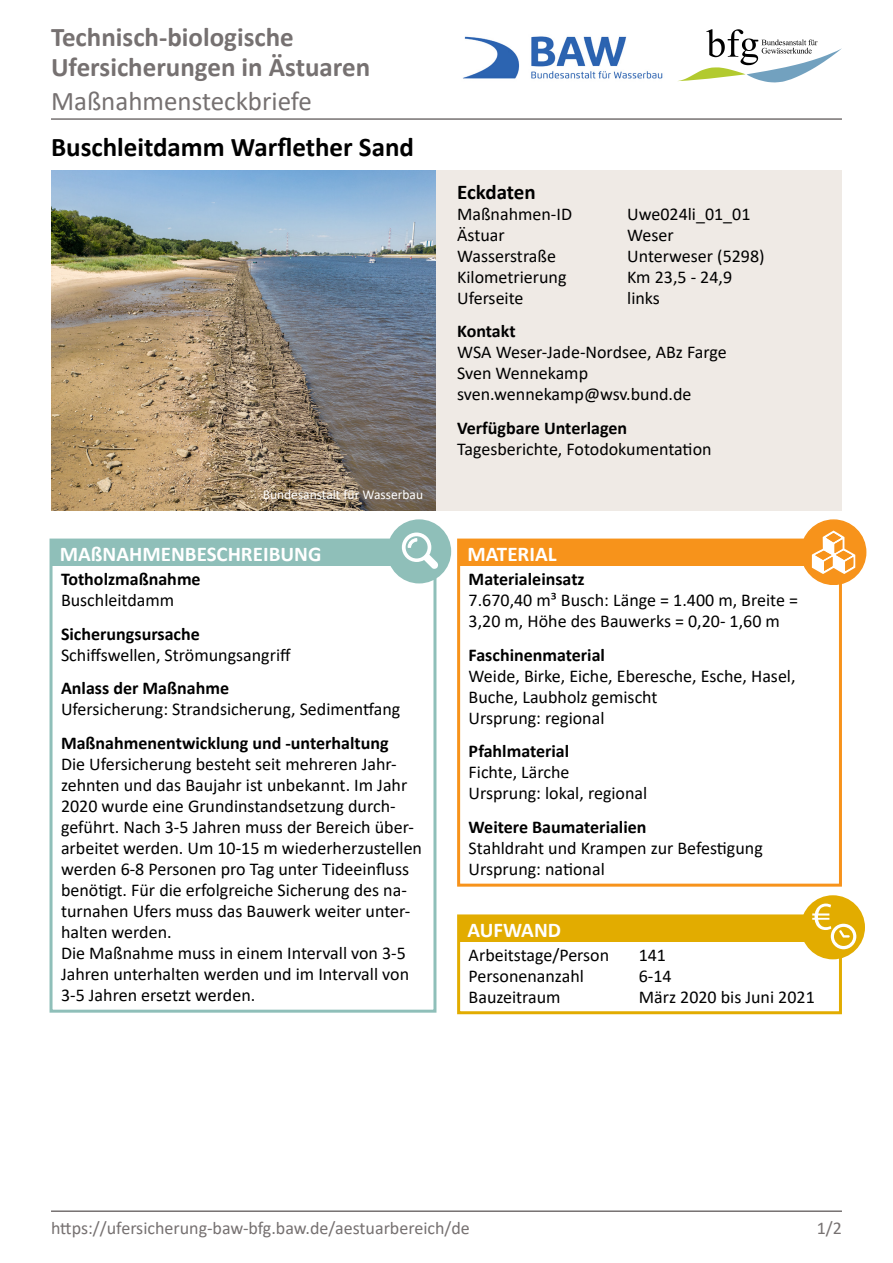
<style>
.page{position:relative;width:893px;height:1263px;background:#fff}
.page>*{position:absolute;margin:0;border:0;box-sizing:border-box;transform-origin:0 0}
.t1{font:700 27px/30px "Calibri";color:#767171}
.t2{font:700 27px "Calibri";color:#000}
.t3{font:27px "Calibri";color:#767171}
.t4{font:700 21px "Calibri";color:#fff}
.t5{font:700 21px "Calibri";letter-spacing:-.01em;color:#000}
.t6{font:18px/21px "Calibri";color:#000}
.t7{font:700 18px "Calibri";color:#000}
.t8{font:18px "Calibri";color:#767171}
.t9{font:13.5px "Calibri";color:#fff}
</style>
<div class="page">
<img style="left:463px;top:36px;width:200px;height:43px">
<svg style="left:678px;top:29px;width:164px;height:53px"></svg>
<hr style="left:51px;top:118px;width:791px;height:2px;background:#767171">
<hr style="left:51px;top:1210px;width:791px;height:2px;background:#767171">
<div style="left:51px;top:170px;width:791px;height:340px;background:#efeae5"></div>
<img style="left:51px;top:170px;width:385px;height:340px">
<div style="left:50px;top:539px;width:386px;height:474px;border:3px solid #8fbfb9"></div>
<div style="left:51px;top:540px;width:384px;height:26px;background:#8fbfb9"></div>
<div style="left:387px;top:519px;width:64px;height:64px;background:#8fbfb9;border-radius:50%"></div>
<svg style="left:402px;top:532px;width:36px;height:37px"></svg>
<div style="left:457px;top:538px;width:385px;height:349px;border:3px solid #f7931b"></div>
<div style="left:457px;top:914px;width:385px;height:100px;border:3px solid #e2ac00"></div>
<div style="left:459px;top:916px;width:383px;height:25px;background:#e2ac00"></div>
<div style="left:801px;top:895px;width:64px;height:64px;background:#e2ac00;border-radius:50%"></div>
<svg style="left:812px;top:903px;width:44px;height:46px"></svg>
<div style="left:459px;top:540px;width:383px;height:26px;background:#f7931b"></div>
<div style="left:801px;top:520px;width:65px;height:64px;background:#f7931b;border-radius:50%"></div>
<div style="left:801px;top:519px;width:65px;height:66px;border:1px solid #f7931b;border-radius:50%"></div>
<svg style="left:812px;top:530px;width:43px;height:44px"></svg>
<h1 class="t1" style="left:51px;top:22px;width:321px">Technisch-biologische<br>Ufersicherungen in Ästuaren</h1>
<h1 class="t3" style="left:51px;top:83px;width:262px">Maßnahmensteckbriefe</h1>
<h1 class="t2" style="left:51px;top:128px;width:364px">Buschleitdamm Warflether Sand</h1>
<p class="t9" style="left:263px;top:485px;width:162px">Bundesanstalt für Wasserbau</p>
<p class="t4" style="left:60px;top:539px;width:263px">MAßNAHMENBESCHREIBUNG</p>
<p class="t7" style="left:61px;top:566px;width:141px">Totholzmaßnahme</p>
<p class="t6" style="left:61px;top:589px;width:115px">Buschleitdamm</p>
<p class="t7" style="left:61px;top:621px;width:140px">Sicherungsursache</p>
<p class="t6" style="left:61px;top:644px;width:231px">Schiffswellen, Strömungsangriff</p>
<p class="t7" style="left:61px;top:676px;width:170px">Anlass der Maßnahme</p>
<p class="t6" style="left:61px;top:698px;width:341px">Ufersicherung: Strandsicherung, Sedimentfang</p>
<p class="t7" style="left:61px;top:730px;width:329px">Maßnahmenentwicklung und -unterhaltung</p>
<p class="t6" style="left:61px;top:753px;width:363px">Die Ufersicherung besteht seit mehreren Jahr&shy;zehnten und das Baujahr ist unbekannt. Im Jahr 2020 wurde eine Grundinstandsetzung durch&shy;geführt. Nach 3-5 Jahren muss der Bereich über&shy;arbeitet werden. Um 10-15 m wiederherzustellen werden 6-8 Personen pro Tag unter Tideeinfluss benötigt. Für die erfolgreiche Sicherung des na&shy;turnahen Ufers muss das Bauwerk weiter unter&shy;halten werden.<br>Die Maßnahme muss in einem Intervall von 3-5<br>Jahren unterhalten werden und im Intervall von 3-5 Jahren ersetzt werden.</p>
<p class="t5" style="left:457px;top:177px;width:80px">Eckdaten</p>
<p class="t6" style="left:457px;top:203px;width:116px">Maßnahmen-ID</p>
<p class="t6" style="left:627px;top:203px;width:125px">Uwe024li_01_01</p>
<p class="t6" style="left:457px;top:224px;width:49px">Ästuar</p>
<p class="t6" style="left:627px;top:224px;width:48px">Weser</p>
<p class="t6" style="left:457px;top:245px;width:100px">Wasserstraße</p>
<p class="t6" style="left:627px;top:245px;width:139px">Unterweser (5298)</p>
<p class="t6" style="left:457px;top:266px;width:111px">Kilometrierung</p>
<p class="t6" style="left:627px;top:266px;width:106px">Km 23,5 - 24,9</p>
<p class="t6" style="left:457px;top:287px;width:68px">Uferseite</p>
<p class="t6" style="left:627px;top:287px;width:34px">links</p>
<p class="t7" style="left:457px;top:319px;width:60px">Kontakt</p>
<p class="t6" style="left:457px;top:341px;width:271px">WSA Weser-Jade-Nordsee, ABz Farge<br>Sven Wennekamp sven.wennekamp@wsv.bund.de</p>
<p class="t7" style="left:457px;top:415px;width:172px">Verfügbare Unterlagen</p>
<p class="t6" style="left:457px;top:438px;width:256px">Tagesberichte, Fotodokumentation</p>
<p class="t4" style="left:467px;top:539px;width:91px">MATERIAL</p>
<p class="t7" style="left:469px;top:566px;width:118px">Materialeinsatz</p>
<p class="t6" style="left:469px;top:589px;width:331px">7.670,40 m³ Busch: Länge = 1.400 m, Breite =<br>3,20 m, Höhe des Bauwerks = 0,20- 1,60 m</p>
<p class="t7" style="left:469px;top:642px;width:138px">Faschinenmaterial</p>
<p class="t6" style="left:469px;top:665px;width:328px">Weide, Birke, Eiche, Eberesche, Esche, Hasel,<br>Buche, Laubholz gemischt<br>Ursprung: regional</p>
<p class="t7" style="left:469px;top:739px;width:102px">Pfahlmaterial</p>
<p class="t6" style="left:469px;top:761px;width:180px">Fichte, Lärche<br>Ursprung: lokal, regional</p>
<p class="t7" style="left:469px;top:814px;width:179px">Weitere Baumaterialien</p>
<p class="t6" style="left:469px;top:837px;width:296px">Stahldraht und Krampen zur Befestigung<br>Ursprung: national</p>
<p class="t4" style="left:467px;top:915px;width:95px">AUFWAND</p>
<p class="t6" style="left:469px;top:944px;width:142px">Arbeitstage/Person</p>
<p class="t6" style="left:639px;top:944px;width:29px">141</p>
<p class="t6" style="left:469px;top:965px;width:117px">Personenanzahl</p>
<p class="t6" style="left:639px;top:965px;width:34px">6-14</p>
<p class="t6" style="left:469px;top:986px;width:94px">Bauzeitraum</p>
<p class="t6" style="left:639px;top:986px;width:178px">März 2020 bis Juni 2021</p>
<p class="t8" style="left:51px;top:1215px;width:420px">https://ufersicherung-baw-bfg.baw.de/aestuarbereich/de</p>
<p class="t8" style="left:817px;top:1215px;width:27px">1/2</p>
</div>
